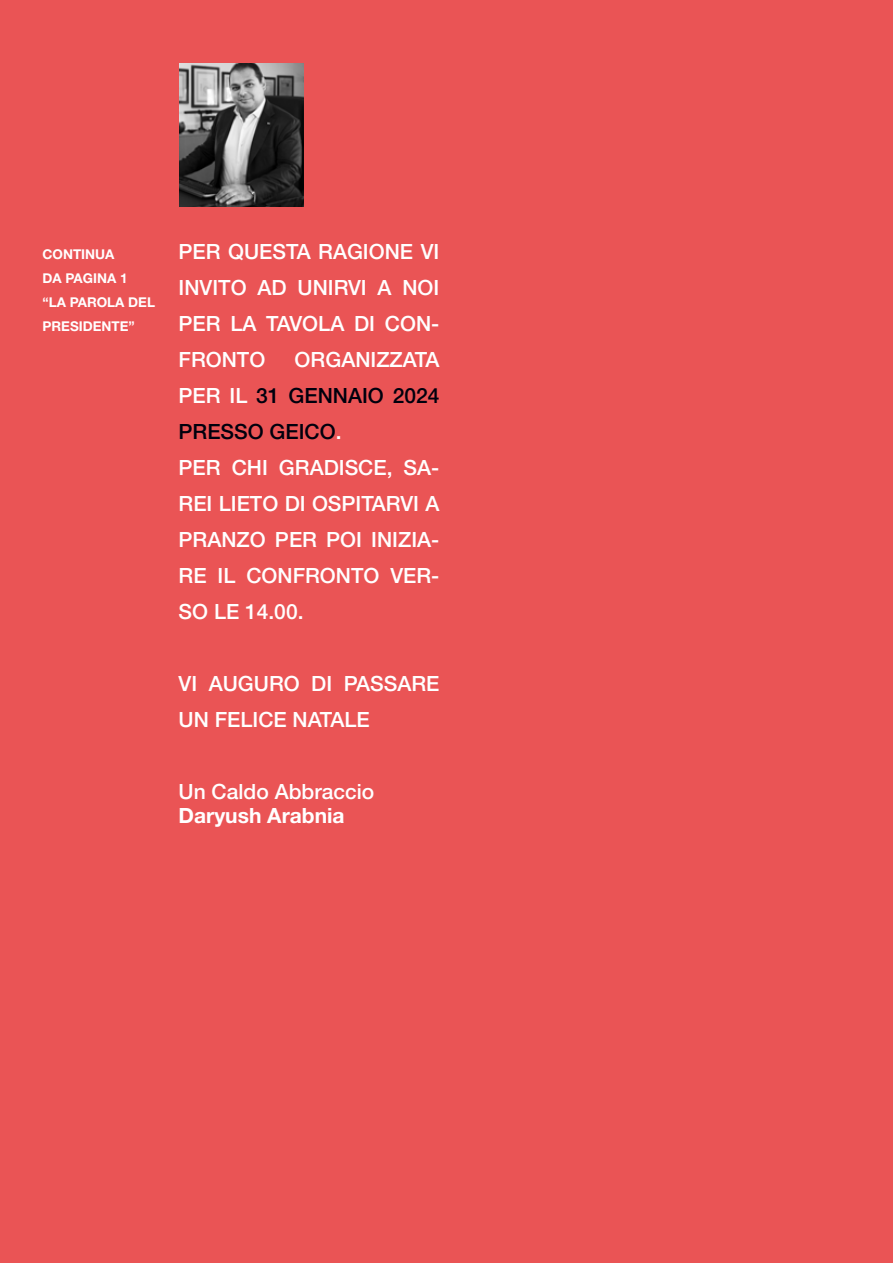
<style>
.page{position:relative;width:893px;height:1263px;background:#ea5455}
.page>*{position:absolute;margin:0;border:0;box-sizing:border-box;transform-origin:0 0}
.t1{font:500 21px/36px "Helvetica Neue LT Std";color:#fff}
.t2{font:700 21px "Helvetica Neue LT Std";color:#fff}
.t3{font:700 13.5px/24px "Helvetica Neue LT Std";color:#fff}
.s1{color:#00000d}
</style>
<div class="page">
<img style="left:179px;top:64px;width:124px;height:142px">
<p class="t3" style="left:43px;top:241px;width:114px">CONTINUA<br>DA PAGINA 1<br>“LA PAROLA DEL<br>PRESIDENTE”</p>
<p class="t1" style="left:179px;top:233px;width:262px;text-align:justify">PER QUESTA RAGIONE VI INVITO AD UNIRVI A NOI PER LA TAVOLA DI CON-FRONTO</p>
<p class="t1" style="left:179px;top:341px;width:262px;text-indent:116px">ORGANIZZATA<br>PER IL <span class="s1">31 GENNAIO 2024<br>PRESSO GEICO</span>.<br>PER CHI GRADISCE, SA-<br>REI LIETO DI OSPITARVI A<br>PRANZO PER POI INIZIA-<br>RE IL CONFRONTO VER-<br>SO LE 14.00.</p>
<p class="t1" style="left:179px;top:665px;width:262px">VI AUGURO DI PASSARE<br>UN FELICE NATALE</p>
<p class="t1" style="left:179px;top:773px;width:197px">Un Caldo Abbraccio</p>
<p class="t2" style="left:179px;top:802px;width:168px">Daryush Arabnia</p>
</div>
